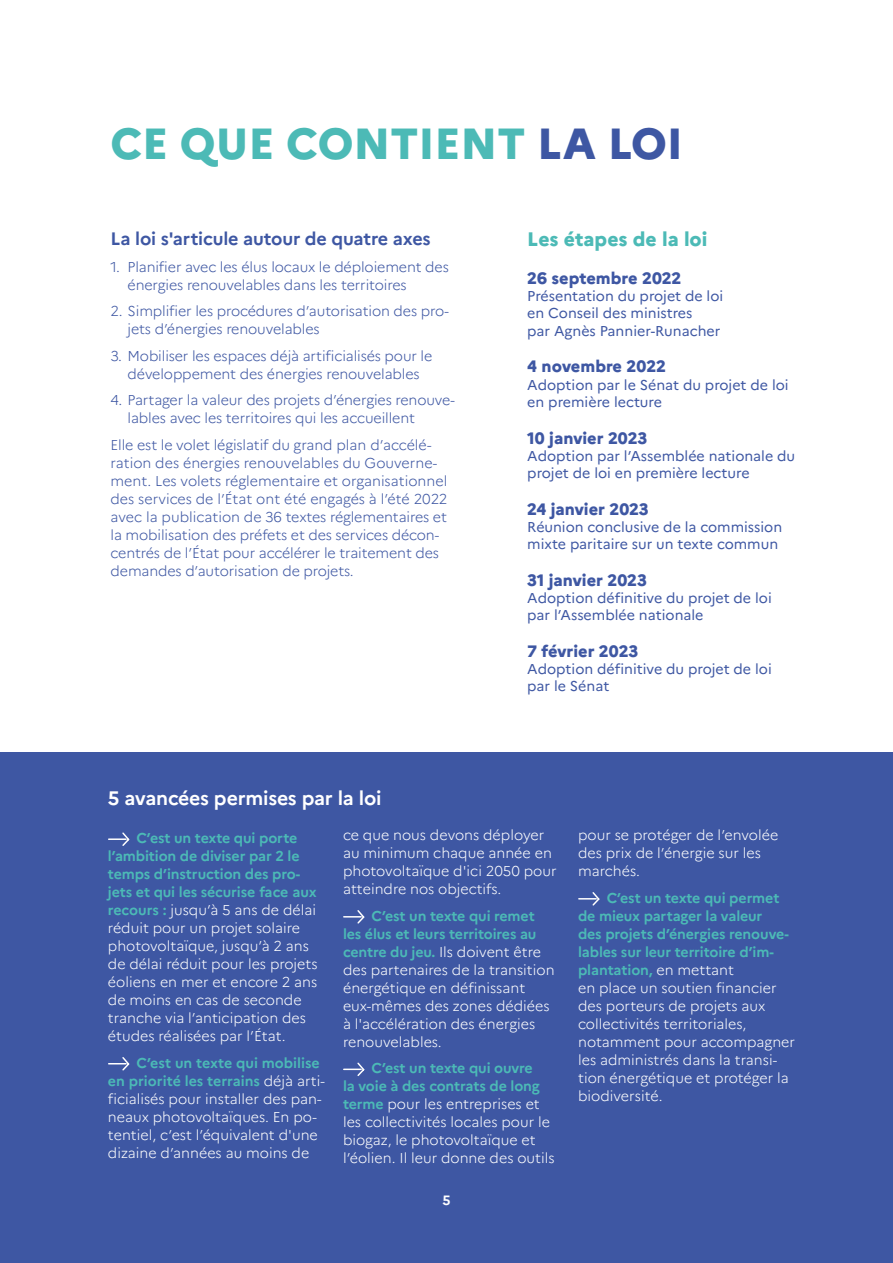
<style>
.page{position:relative;width:893px;height:1263px;background:#fff}
.page>*{position:absolute;margin:0;border:0;box-sizing:border-box;transform-origin:0 0}
.t1{font:800 43.5px "Marianne";color:#4cbab6}
.t2{font:700 19.5px "Marianne";letter-spacing:-.01em;color:#fff}
.t3{font:800 19.5px "Marianne";color:#4cbab6}
.t4{font:700 18px "Marianne";letter-spacing:-.01em;color:#3e57a3}
.t5{font:800 16.5px "Marianne";color:#3e57a3}
.t6{font:300 14.25px/18px "Marianne";color:#fff}
.t7{font:300 14.25px/18px "Marianne";letter-spacing:-.01em;color:#3e57a3}
.t8{font:14.25px/17.1px "Marianne";color:#3e57a3}
.t9{font:700 13.5px "Marianne";color:#fff}
.s1{color:#3e57a3}
.s2{font-weight:700;color:#4cbab6}
</style>
<div class="page">
<div style="left:0;top:753px;width:893px;height:510px;background:#3e57a3"></div>
<svg style="left:109px;top:832px;width:21px;height:14px"></svg>
<svg style="left:109px;top:1057px;width:21px;height:14px"></svg>
<svg style="left:344px;top:910px;width:21px;height:14px"></svg>
<svg style="left:344px;top:1062px;width:21px;height:14px"></svg>
<svg style="left:579px;top:892px;width:21px;height:14px"></svg>
<h1 class="t1" style="left:111px;top:117px;width:574px">CE QUE CONTIENT <span class="s1">LA LOI</span></h1>
<p class="t4" style="left:111px;top:228px;width:322px">La loi s'articule autour de quatre axes</p>
<p class="t7" style="left:128px;top:258px;width:323px;text-indent:-17px">1. Planifier avec les élus locaux le déploiement des énergies renouvelables dans les territoires</p>
<p class="t7" style="left:128px;top:302px;width:323px;text-indent:-17px">2. Simplifier les procédures d’autorisation des pro&shy;jets d’énergies renouvelables</p>
<p class="t7" style="left:111px;top:347px;width:323px;text-align:center">3. Mobiliser les espaces déjà artificialisés pour le développement des énergies renouvelables</p>
<p class="t7" style="left:128px;top:391px;width:329px;text-indent:-17px">4. Partager la valeur des projets d’énergies renouve&shy;lables avec les territoires qui les accueillent</p>
<p class="t7" style="left:111px;top:436px;width:338px">Elle est le volet législatif du grand plan d’accélé&shy;ration des énergies renouvelables du Gouverne&shy;ment. Les volets réglementaire et organisationnel des services de l’État ont été engagés à l’été 2022 avec la publication de 36 textes réglementaires et la mobilisation des préfets et des services décon&shy;centrés de l’État pour accélérer le traitement des demandes d’autorisation de projets.</p>
<h2 class="t2" style="left:108px;top:786px;width:275px">5 avancées permises par la loi</h2>
<h2 class="t3" style="left:527px;top:228px;width:182px">Les étapes de la loi</h2>
<p class="t5" style="left:527px;top:268px;width:156px">26 septembre 2022</p>
<p class="t8" style="left:527px;top:288px;width:198px">Présentation du projet de loi en Conseil des ministres<br>par Agnès Pannier-Runacher</p>
<p class="t5" style="left:527px;top:356px;width:140px">4 novembre 2022</p>
<p class="t8" style="left:527px;top:376px;width:263px">Adoption par le Sénat du projet de loi en première lecture</p>
<p class="t5" style="left:527px;top:428px;width:122px">10 janvier 2023</p>
<p class="t8" style="left:527px;top:447px;width:269px">Adoption par l’Assemblée nationale du projet de loi en première lecture</p>
<p class="t5" style="left:527px;top:499px;width:123px">24 janvier 2023</p>
<p class="t8" style="left:527px;top:518px;width:256px">Réunion conclusive de la commission mixte paritaire sur un texte commun</p>
<p class="t5" style="left:527px;top:570px;width:121px">31 janvier 2023</p>
<p class="t8" style="left:527px;top:589px;width:246px">Adoption définitive du projet de loi par l’Assemblée nationale</p>
<p class="t5" style="left:527px;top:641px;width:113px">7 février 2023</p>
<p class="t8" style="left:527px;top:660px;width:246px">Adoption définitive du projet de loi par le Sénat</p>
<p class="t6" style="left:108px;top:829px;width:211px;text-indent:29px"><span class="s2">C’est un texte qui porte l’ambition de diviser par 2 le temps d’instruction des pro&shy;jets et qui les sécurise face aux recours :</span> jusqu’à 5 ans de délai réduit pour un projet solaire photovoltaïque, jusqu’à 2 ans de délai réduit pour les projets éoliens en mer et encore 2 ans de moins en cas de seconde tranche via l’anticipation des études réalisées par l’État.</p>
<p class="t6" style="left:108px;top:1053px;width:218px;text-indent:29px"><span class="s2">C’est un texte qui mobilise en priorité les terrains</span> déjà arti&shy;ficialisés pour installer des pan&shy;neaux photovoltaïques. En po&shy;tentiel, c’est l’équivalent d'une dizaine d’années au moins de</p>
<p class="t6" style="left:343px;top:826px;width:215px">ce que nous devons déployer au minimum chaque année en photovoltaïque d'ici 2050 pour atteindre nos objectifs.</p>
<p class="t6" style="left:343px;top:906px;width:213px;text-indent:29px"><span class="s2">C’est un texte qui remet les élus et leurs territoires au centre du jeu.</span> Ils doivent être des partenaires de la transition énergétique en définissant eux-mêmes des zones dédiées à l'accélération des énergies renouvelables.</p>
<p class="t6" style="left:343px;top:1059px;width:213px;text-indent:29px"><span class="s2">C’est un texte qui ouvre<br>la voie à des contrats de long terme</span> pour les entreprises et les collectivités locales pour le biogaz, le photovoltaïque et l’éolien. Il leur donne des outils</p>
<p class="t9" style="left:442px;top:1192px;width:10px">5</p>
<p class="t6" style="left:578px;top:826px;width:202px">pour se protéger de l’envolée des prix de l’énergie sur les marchés.</p>
<p class="t6" style="left:578px;top:888px;width:219px;text-indent:29px"><span class="s2">C’est un texte qui permet de mieux partager la valeur<br>des projets d’énergies renouve&shy;lables sur leur territoire d’im&shy;plantation,</span> en mettant<br>en place un soutien financier des porteurs de projets aux collectivités territoriales, notamment pour accompagner les administrés dans la transi&shy;tion énergétique et protéger la biodiversité.</p>
</div>
